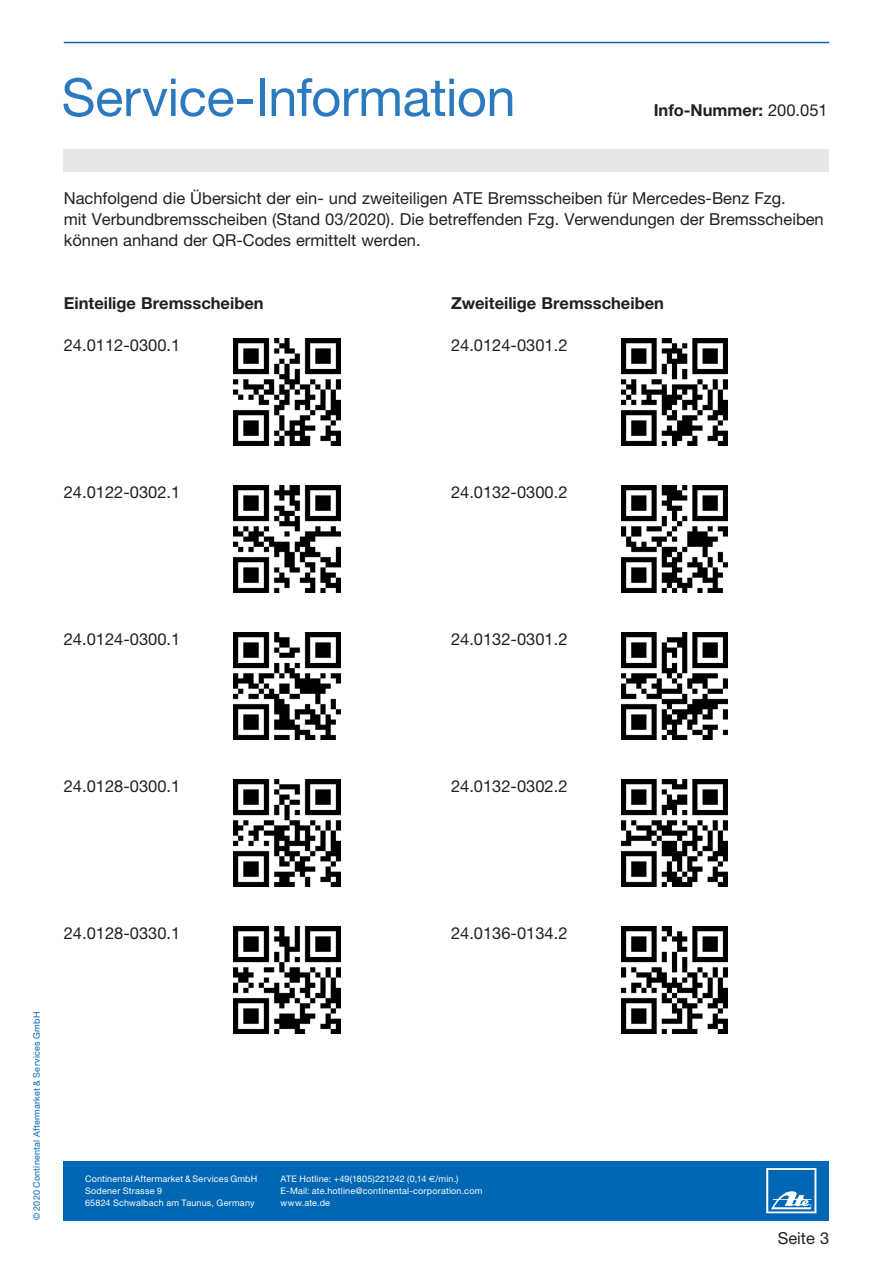
<style>
.page{position:relative;width:893px;height:1263px;background:#fff}
.page>*{position:absolute;margin:0;border:0;box-sizing:border-box;transform-origin:0 0}
.t1{font:52.5px "Helvetica Neue";letter-spacing:-.01em;color:#2b79be}
.t2{font:16.5px/21px "Helvetica Neue";color:#231f20}
.t3{font:700 16.5px "Helvetica Neue";color:#231f20}
.t4{font:9px/12px "Helvetica Neue";letter-spacing:.02em;color:#fff}
.t5{font:9px "Helvetica Neue";letter-spacing:.025em;color:#0166b3}
.s1{font-weight:400}
.s2{font-family:"Euro Sans"}
</style>
<div class="page">
<div style="left:64px;top:1161px;width:765px;height:59px;background:#0166b3"></div>
<svg style="left:766px;top:1168px;width:50px;height:45px"></svg>
<hr style="left:64px;top:42px;width:765px;height:1px;background:#0166b3">
<div style="left:64px;top:149px;width:765px;height:23px;background:#e6e7e9"></div>
<img style="left:234px;top:339px;width:106px;height:106px">
<img style="left:621px;top:339px;width:106px;height:106px">
<img style="left:234px;top:780px;width:106px;height:106px">
<img style="left:621px;top:633px;width:106px;height:106px">
<img style="left:234px;top:633px;width:106px;height:106px">
<img style="left:621px;top:486px;width:106px;height:106px">
<img style="left:234px;top:927px;width:106px;height:106px">
<img style="left:621px;top:780px;width:106px;height:106px">
<img style="left:234px;top:486px;width:106px;height:106px">
<img style="left:621px;top:927px;width:106px;height:106px">
<h1 class="t1" style="left:61px;top:66px;width:456px">Service-Information</h1>
<p class="t3" style="left:654px;top:100px;width:176px">Info-Nummer: <span class="s1">200.051</span></p>
<p class="t2" style="left:64px;top:188px;width:761px">Nachfolgend die Übersicht der ein- und zweiteiligen ATE Bremsscheiben für Mercedes-Benz Fzg.<br>mit Verbundbremsscheiben (Stand 03/2020). Die betreffenden Fzg. Verwendungen der Bremsscheiben können anhand der QR-Codes ermittelt werden.</p>
<p class="t3" style="left:64px;top:293px;width:201px">Einteilige Bremsscheiben</p>
<p class="t2" style="left:64px;top:335px;width:118px">24.0112-0300.1</p>
<p class="t3" style="left:451px;top:293px;width:214px">Zweiteilige Bremsscheiben</p>
<p class="t2" style="left:451px;top:335px;width:118px">24.0124-0301.2</p>
<p class="t2" style="left:64px;top:482px;width:118px">24.0122-0302.1</p>
<p class="t2" style="left:451px;top:482px;width:118px">24.0132-0300.2</p>
<p class="t2" style="left:64px;top:629px;width:118px">24.0124-0300.1</p>
<p class="t2" style="left:451px;top:629px;width:118px">24.0132-0301.2</p>
<p class="t2" style="left:64px;top:776px;width:118px">24.0128-0300.1</p>
<p class="t2" style="left:451px;top:776px;width:118px">24.0132-0302.2</p>
<p class="t2" style="left:64px;top:923px;width:118px">24.0128-0330.1</p>
<p class="t2" style="left:451px;top:923px;width:118px">24.0136-0134.2</p>
<p class="t5" style="left:31px;top:1220px;width:210px;rotate:-90deg">© 2020 Continental Aftermarket &amp; Services GmbH</p>
<p class="t4" style="left:85px;top:1173px;width:174px">Continental Aftermarket &amp; Services GmbH<br>Sodener Strasse 9<br>65824 Schwalbach am Taunus, Germany</p>
<p class="t4" style="left:281px;top:1173px;width:203px">ATE Hotline: +49(1805)221242 (0,14 <span class="s2">€</span>/min.)<br>E-Mail: ate.hotline@continental-corporation.com www.ate.de</p>
<p class="t2" style="left:778px;top:1227px;width:53px">Seite 3</p>
</div>
